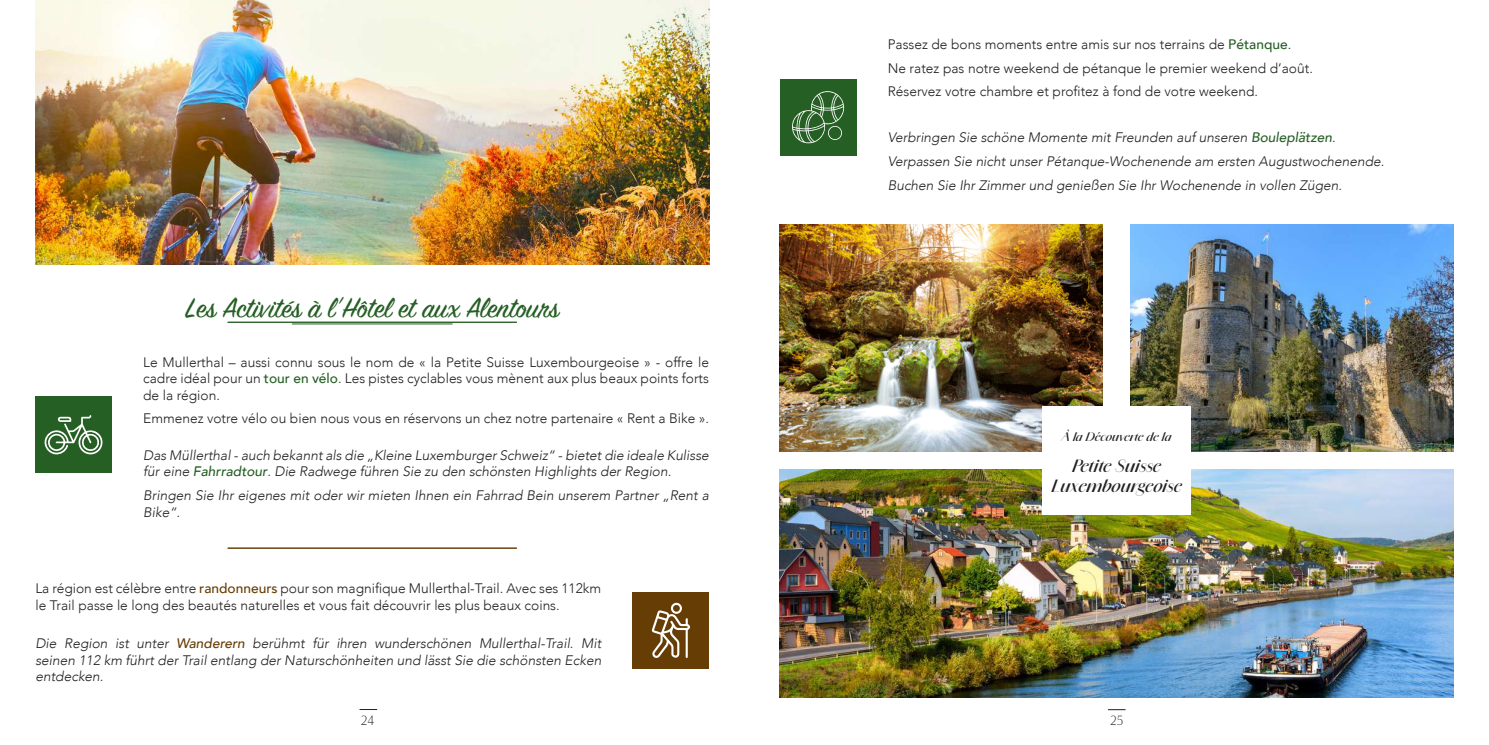
<style>
.page{position:relative;width:1489px;height:745px;background:#fff}
.page>*{position:absolute;margin:0;border:0;box-sizing:border-box;transform-origin:0 0}
.t1{font:31.25px "Sign Painter House Script";color:#265f24}
.t2{font:italic 500 16.25px/20px "Amandine";color:#231f20;text-align:center}
.t3{font:italic 300 13.75px/16.5px "Avenir";color:#231f20}
.t4{font:300 13.75px/16.5px "Avenir";color:#231f20}
.t5{font:13.75px "Olimpico";color:#231f20}
.t6{font:italic 500 11.25px "Amandine";color:#231f20}
.s1{font-weight:500;color:#265f24}
.s2{font-weight:500;color:#663d04}
</style>
<div class="page">
<img style="left:35px;top:0;width:674px;height:264px">
<img style="left:780px;top:224px;width:322px;height:227px">
<img style="left:1130px;top:224px;width:323px;height:227px">
<img style="left:780px;top:469px;width:673px;height:227px">
<div style="left:1042px;top:406px;width:149px;height:108px;background:#fff"></div>
<div style="left:35px;top:396px;width:77px;height:76px;background:#265f24"></div>
<div style="left:632px;top:591px;width:77px;height:76px;background:#663d04"></div>
<div style="left:780px;top:79px;width:76px;height:76px;background:#265f24"></div>
<svg style="left:45px;top:415px;width:58px;height:40px"></svg>
<svg style="left:651px;top:602px;width:39px;height:56px"></svg>
<svg style="left:792px;top:91px;width:52px;height:52px"></svg>
<svg style="left:1108px;top:709px;width:17px;height:1px"></svg>
<hr style="left:228px;top:322px;width:288px;height:1px;background:#265f24">
<hr style="left:292px;top:323px;width:160px;height:1px;background:#265f24">
<hr style="left:228px;top:547px;width:288px;height:1px;background:#663d04">
<h1 class="t1" style="left:185px;top:293px;width:375px">Les Activités à l’Hôtel et aux Alentours</h1>
<p class="t4" style="left:143px;top:353px;width:567px;text-align:justify">Le Mullerthal – aussi connu sous le nom de « la Petite Suisse Luxembourgeoise » - offre le cadre idéal pour un <span class="s1">tour en vélo</span>. Les pistes cyclables vous mènent aux plus beaux points forts de la région.</p>
<p class="t4" style="left:143px;top:410px;width:567px">Emmenez votre vélo ou bien nous vous en réservons un chez notre partenaire « Rent a Bike ».</p>
<p class="t3" style="left:143px;top:446px;width:567px">Das Müllerthal - auch bekannt als die „Kleine Luxemburger Schweiz“ - bietet die ideale Kulisse für eine <span class="s1">Fahrradtour</span>. Die Radwege führen Sie zu den schönsten Highlights der Region.</p>
<p class="t3" style="left:143px;top:486px;width:567px">Bringen Sie Ihr eigenes mit oder wir mieten Ihnen ein Fahrrad Bein unserem Partner „Rent a<br>Bike“.</p>
<p class="t4" style="left:35px;top:580px;width:567px">La région est célèbre entre <span class="s2">randonneurs</span> pour son magnifique Mullerthal-Trail. Avec ses 112km le Trail passe le long des beautés naturelles et vous fait découvrir les plus beaux coins.</p>
<p class="t3" style="left:35px;top:635px;width:567px;text-align:justify">Die Region ist unter <span class="s2">Wanderern</span> berühmt für ihren wunderschönen Mullerthal-Trail. Mit seinen 112 km führt der Trail entlang der Naturschönheiten und lässt Sie die schönsten Ecken entdecken.</p>
<p class="t4" style="left:887px;top:33px;width:426px;line-height:23.6px">Passez de bons moments entre amis sur nos terrains de <span class="s1">Pétanque</span>.<br>Ne ratez pas notre weekend de pétanque le premier weekend d’août.<br>Réservez votre chambre et profitez à fond de votre weekend.</p>
<p class="t3" style="left:887px;top:126px;width:498px;line-height:23.6px">Verbringen Sie schöne Momente mit Freunden auf unseren <span class="s1">Bouleplätzen</span>.<br>Verpassen Sie nicht unser Pétanque-Wochenende am ersten Augustwochenende.<br>Buchen Sie Ihr Zimmer und genießen Sie Ihr Wochenende in vollen Zügen.</p>
<p class="t6" style="left:1061px;top:428px;width:111px">À la Découverte de la</p>
<p class="t2" style="left:1051px;top:456px;width:132px">Petite Suisse<br>Luxembourgeoise</p>
<p class="t5" style="left:361px;top:712px;width:15px">24</p>
<p class="t5" style="left:1109px;top:712px;width:15px">25</p>
</div>
